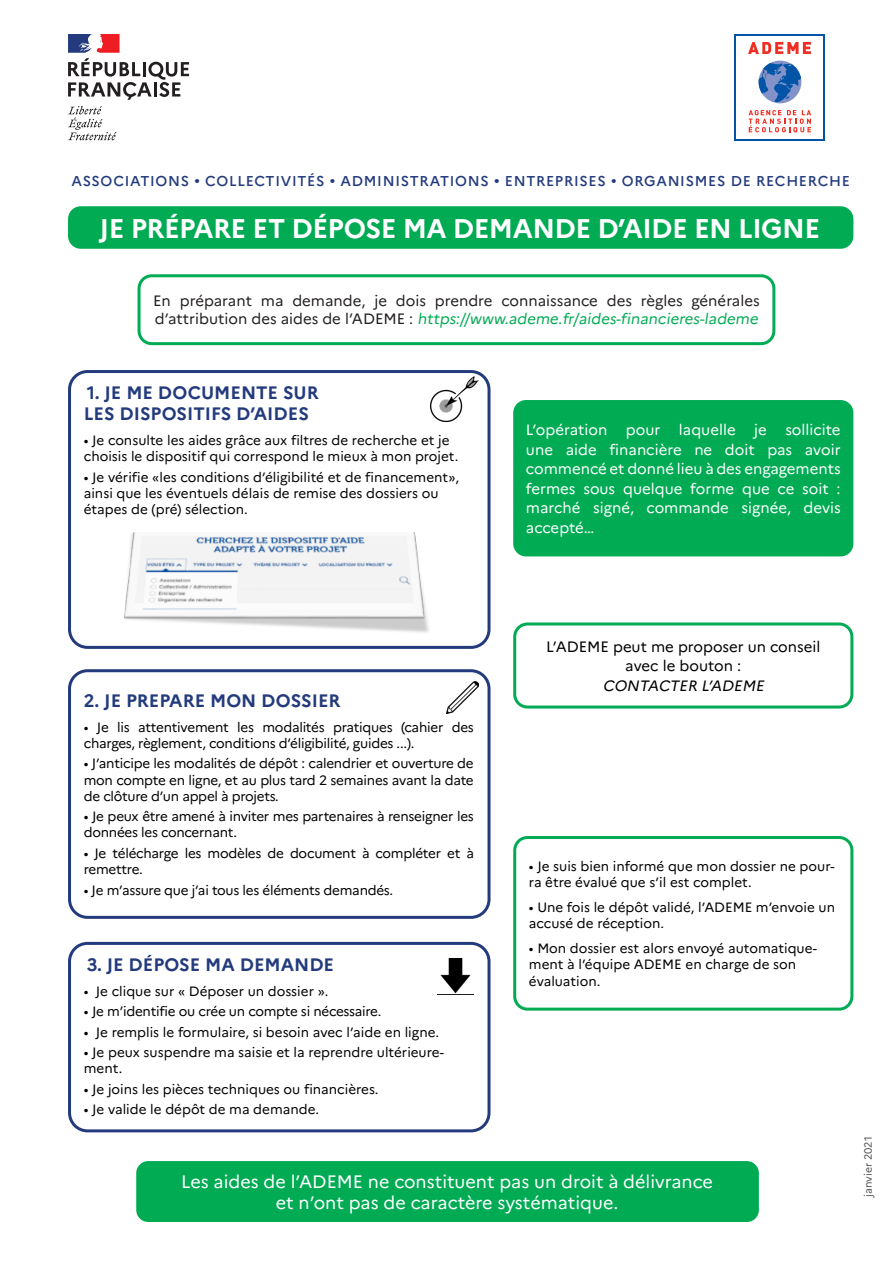
<style>
.page{position:relative;width:893px;height:1263px;background:#fff}
.page>*{position:absolute;margin:0;border:0;box-sizing:border-box;transform-origin:0 0}
.t1{font:700 27px "Marianne";letter-spacing:-.02em;color:#fff}
.t2{font:18px/21px "Marianne";color:#fff;text-align:center}
.t3{font:700 18px/21px "Marianne";color:#233b7d}
.t4{font:15px/19.5px "Marianne";color:#fff;text-align:justify}
.t5{font:15px/18px "Marianne";color:#231f20}
.t6{font:15px/19.5px "Marianne";color:#000;text-align:center}
.t7{font:italic 15px "Marianne";color:#000}
.t8{font:500 14.25px "Marianne";letter-spacing:.05em;color:#233b7d}
.t9{font:13.5px/16.2px "Marianne";letter-spacing:-.005em;color:#000}
.t10{font:10.5px "Marianne";color:#535355}
.s1{color:#00ab54}
</style>
<div class="page">
<div style="left:68px;top:206px;width:785px;height:43px;background:#00ab54;border-radius:13px"></div>
<div style="left:513px;top:400px;width:340px;height:156px;background:#00ab54;border-radius:13px"></div>
<div style="left:135px;top:1160px;width:625px;height:63px;background:#00ab54;border-radius:13px"></div>
<div style="left:135px;top:1159px;width:625px;height:64px;border:2px solid #fff;border-radius:13px"></div>
<div style="left:513px;top:622px;width:340px;height:86px;border:3px solid #00ab54;border-radius:13px"></div>
<div style="left:513px;top:836px;width:340px;height:174px;border:3px solid #00ab54;border-radius:13px"></div>
<div style="left:138px;top:274px;width:637px;height:71px;border:3px solid #00ab54;border-radius:13px"></div>
<div style="left:68px;top:669px;width:422px;height:250px;border:3px solid #233b7d;border-radius:18px"></div>
<img style="left:446px;top:682px;width:32px;height:31px">
<div style="left:68px;top:370px;width:422px;height:279px;border:3px solid #233b7d;border-radius:18px"></div>
<img style="left:124px;top:532px;width:305px;height:101px">
<img style="left:430px;top:377px;width:49px;height:45px">
<div style="left:68px;top:942px;width:422px;height:190px;border:3px solid #233b7d;border-radius:18px"></div>
<img style="left:440px;top:959px;width:31px;height:35px">
<svg style="left:735px;top:34px;width:90px;height:106px"></svg>
<div style="left:737px;top:36px;width:86px;height:102px;background:#fff"></div>
<svg style="left:759px;top:61px;width:42px;height:42px"></svg>
<svg style="left:748px;top:42px;width:63px;height:12px"></svg>
<svg style="left:748px;top:110px;width:63px;height:23px"></svg>
<svg style="left:68px;top:106px;width:48px;height:34px"></svg>
<svg style="left:68px;top:34px;width:121px;height:66px"></svg>
<p class="t8" style="left:72px;top:172px;width:780px">ASSOCIATIONS • COLLECTIVITÉS • ADMINISTRATIONS • ENTREPRISES • ORGANISMES DE RECHERCHE</p>
<p class="t1" style="left:100px;top:212px;width:722px">JE PRÉPARE ET DÉPOSE MA DEMANDE D’AIDE EN LIGNE</p>
<p class="t5" style="left:153px;top:292px;width:609px">En préparant ma demande, je dois prendre connaissance des règles générales d ’a tt r i b u t i o n d es a i d es d e l ’A D E M E : <span class="s1">https://www.ademe.fr/aides-financieres-lademe</span></p>
<p class="t3" style="left:84px;top:382px;width:237px">1. JE ME DOCUMENTE SUR<br>LES DISPOSITIFS D’AIDES</p>
<p class="t9" style="left:84px;top:432px;width:376px">• Je consulte les aides grâce aux filtres de recherche et je choisis le dispositif qui correspond le mieux à mon projet.</p>
<p class="t9" style="left:84px;top:469px;width:377px">• Je vérifie «les conditions d’éligibilité et de financement», ainsi que les éventuels délais de remise des dossiers ou étapes de (pré) sélection.</p>
<p class="t4" style="left:526px;top:420px;width:316px">L’opération pour laquelle je sollicite une aide financière ne doit pas avoir commencé et donné lieu à des engagements fermes sous quelque forme que ce soit : marché signé, commande signée, devis accepté…</p>
<p class="t3" style="left:84px;top:690px;width:258px">2. JE PREPARE MON DOSSIER</p>
<p class="t9" style="left:84px;top:719px;width:392px">• Je lis attentivement les modalités pratiques (cahier des charges, règlement, conditions d’éligibilité, guides ...).</p>
<p class="t9" style="left:84px;top:755px;width:391px;text-align:justify">• J’anticipe les modalités de dépôt : calendrier et ouverture de mon compte en ligne, et au plus tard 2 semaines avant la date de clôture d’un appel à projets.</p>
<p class="t9" style="left:84px;top:808px;width:392px">• Je peux être amené à inviter mes partenaires à renseigner les données les concernant.</p>
<p class="t9" style="left:84px;top:845px;width:392px">• Je télécharge les modèles de document à compléter et à remettre.</p>
<p class="t9" style="left:84px;top:882px;width:311px">• Je m’assure que j’ai tous les éléments demandés.</p>
<p class="t3" style="left:87px;top:954px;width:249px">3. JE DÉPOSE MA DEMANDE</p>
<p class="t9" style="left:84px;top:983px;width:246px">• Je clique sur « Déposer un dossier ».</p>
<p class="t9" style="left:84px;top:1003px;width:299px">• Je m’identifie ou crée un compte si nécessaire.</p>
<p class="t9" style="left:84px;top:1024px;width:357px">• Je remplis le formulaire, si besoin avec l’aide en ligne.</p>
<p class="t9" style="left:84px;top:1044px;width:362px">• Je peux suspendre ma saisie et la reprendre ultérieure&shy;ment.</p>
<p class="t9" style="left:84px;top:1081px;width:296px">• Je joins les pièces techniques ou financières.</p>
<p class="t9" style="left:84px;top:1101px;width:237px">• Je valide le dépôt de ma demande.</p>
<p class="t6" style="left:546px;top:636px;width:276px">L’ADEME peut me proposer un conseil avec le bouton :</p>
<p class="t7" style="left:603px;top:676px;width:166px">CONTACTER L’ADEME</p>
<p class="t9" style="left:529px;top:858px;width:307px">• Je suis bien informé que mon dossier ne pour&shy;ra être évalué que s’il est complet.</p>
<p class="t9" style="left:529px;top:899px;width:308px">• Une fois le dépôt validé, l’ADEME m’envoie un accusé de réception.</p>
<p class="t9" style="left:529px;top:940px;width:290px">• Mon dossier est alors envoyé automatique&shy;ment à l’équipe ADEME en charge de son évaluation.</p>
<p class="t2" style="left:181px;top:1171px;width:533px">Les aides de l’ADEME ne constituent pas un droit à délivrance et n’ont pas de caractère systématique.</p>
<p class="t10" style="left:862px;top:1197px;width:62px;rotate:-90deg">janvier 2021</p>
</div>
